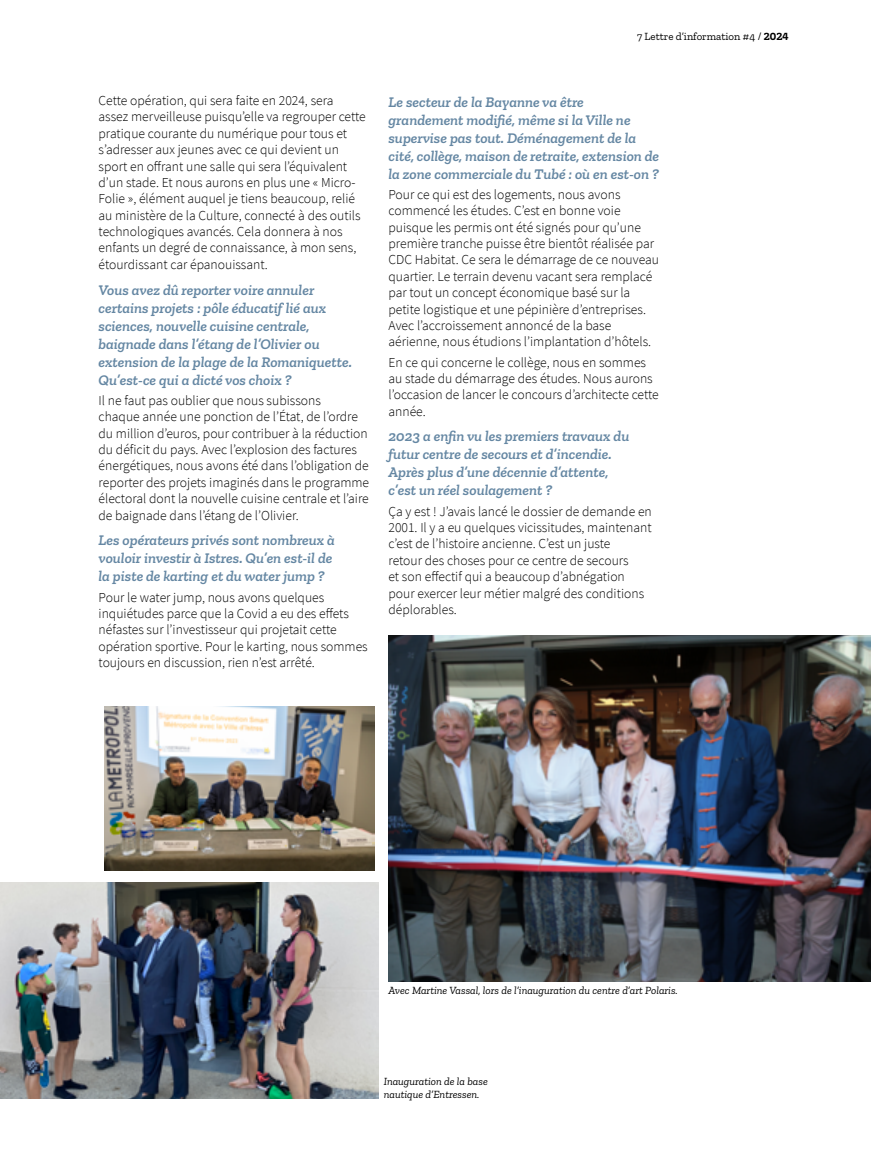
<style>
.page{position:relative;width:893px;height:1149px;background:#fff}
.page>*{position:absolute;margin:0;border:0;box-sizing:border-box;transform-origin:0 0}
.t1{font:italic 600 15px/18px "Zilla Slab";color:#6587a3}
.t2{font:300 13.65px/16.4px "Source Sans Pro";color:#000}
.t3{font:italic 10.95px/13px "Zilla Slab";color:#000}
.t4{font:10.95px "Zilla Slab";color:#000}
.s1{font-weight:700}
</style>
<div class="page">
<img style="left:0;top:882px;width:379px;height:215px">
<img style="left:388px;top:635px;width:482px;height:345px">
<img style="left:104px;top:706px;width:271px;height:164px">
<p class="t4" style="left:637px;top:30px;width:153px">7 Lettre d’information #4 / <span class="s1">2024</span></p>
<p class="t2" style="left:99px;top:92px;width:269px">Cette opération, qui sera faite en 2024, sera assez merveilleuse puisqu’elle va regrouper cette pratique courante du numérique pour tous et s’adresser aux jeunes avec ce qui devient un sport en offrant une salle qui sera l’équivalent d’un stade. Et nous aurons en plus une « Micro-Folie », élément auquel je tiens beaucoup, relié au ministère de la Culture, connecté à des outils technologiques avancés. Cela donnera à nos enfants un degré de connaissance, à mon sens, étourdissant car épanouissant.</p>
<p class="t1" style="left:99px;top:280px;width:255px">Vous avez dû reporter voire annuler certains projets : pôle éducatif lié aux sciences, nouvelle cuisine centrale, baignade dans l’étang de l’Olivier ou extension de la plage de la Romaniquette.<br>Qu’est-ce qui a dicté vos choix ?</p>
<p class="t2" style="left:99px;top:392px;width:272px">Il ne faut pas oublier que nous subissons<br>chaque année une ponction de l’État, de l’ordre du million d’euros, pour contribuer à la réduction du déficit du pays. Avec l’explosion des factures énergétiques, nous avons été dans l’obligation de reporter des projets imaginés dans le programme électoral dont la nouvelle cuisine centrale et l’aire de baignade dans l’étang de l’Olivier.</p>
<p class="t1" style="left:99px;top:531px;width:238px">Les opérateurs privés sont nombreux à vouloir investir à Istres. Qu’en est-il de la piste de karting et du water jump ?</p>
<p class="t2" style="left:99px;top:588px;width:271px">Pour le water jump, nous avons quelques inquiétudes parce que la Covid a eu des effets néfastes sur l’investisseur qui projetait cette opération sportive. Pour le karting, nous sommes toujours en discussion, rien n’est arrêté.</p>
<p class="t1" style="left:388px;top:93px;width:272px">Le secteur de la Bayanne va être grandement modifié, même si la Ville ne supervise pas tout. Déménagement de la cité, collège, maison de retraite, extension de la zone commerciale du Tubé : où en est-on ?</p>
<p class="t2" style="left:388px;top:186px;width:272px">Pour ce qui est des logements, nous avons commencé les études. C’est en bonne voie puisque les permis ont été signés pour qu’une première tranche puisse être bientôt réalisée par CDC Habitat. Ce sera le démarrage de ce nouveau quartier. Le terrain devenu vacant sera remplacé par tout un concept économique basé sur la petite logistique et une pépinière d’entreprises.<br>Avec l’accroissement annoncé de la base aérienne, nous étudions l’implantation d’hôtels.</p>
<p class="t2" style="left:388px;top:354px;width:272px">En ce qui concerne le collège, nous en sommes au stade du démarrage des études. Nous aurons l’occasion de lancer le concours d’architecte cette année.</p>
<p class="t1" style="left:388px;top:427px;width:242px">2023 a enfin vu les premiers travaux du futur centre de secours et d’incendie.<br>Après plus d’une décennie d’attente, c’est un réel soulagement ?</p>
<p class="t2" style="left:388px;top:503px;width:265px">Ça y est ! J’avais lancé le dossier de demande en 2001. Il y a eu quelques vicissitudes, maintenant c’est de l’histoire ancienne. C’est un juste<br>retour des choses pour ce centre de secours<br>et son effectif qui a beaucoup d’abnégation pour exercer leur métier malgré des conditions déplorables.</p>
<p class="t3" style="left:388px;top:984px;width:291px">Avec Martine Vassal, lors de l’inauguration du centre d’art Polaris.</p>
<p class="t3" style="left:384px;top:1074px;width:105px">Inauguration de la base nautique d’Entressen.</p>
</div>
